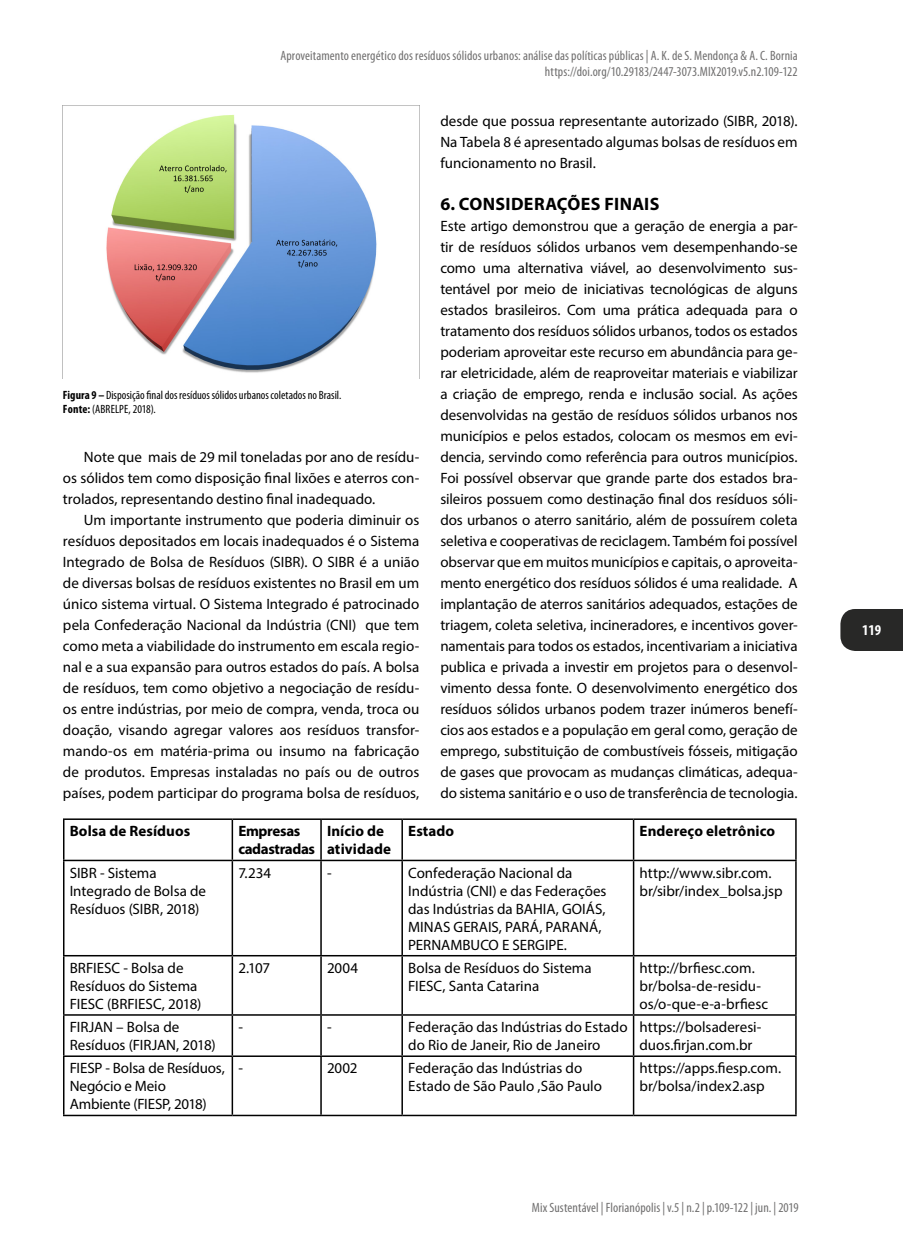
<style>
.page{position:relative;width:903px;height:1260px;background:#fff}
.page>*{position:absolute;margin:0;border:0;box-sizing:border-box;transform-origin:0 0}
.t1{font:700 18px "Myriad Pro";letter-spacing:.02em;color:#000}
.t2{font:15px/21px "Myriad Pro";color:#000}
.t3{font:700 15px/18px "Myriad Pro";letter-spacing:.005em;color:#000}
.t4{font:700 15px/18px "Myriad Pro";letter-spacing:-.025em;color:#000}
.t5{font:700 condensed 15px "Myriad Pro";color:#fff}
.t6{font:condensed 13.5px/16.5px "Myriad Pro";letter-spacing:.005em;color:#706f6f;text-align:right}
.t7{font:condensed 12px/14.4px "Myriad Pro";color:#000}
.s1{font-weight:700}
</style>
<div class="page">
<div style="left:840px;top:609px;width:63px;height:42px;background:#282827"></div>
<hr style="left:63px;top:818px;width:169px;height:2px;background:#000">
<hr style="left:63px;top:820px;width:1px;height:40px;background:#000">
<hr style="left:232px;top:818px;width:89px;height:2px;background:#000">
<hr style="left:232px;top:820px;width:1px;height:40px;background:#000">
<hr style="left:321px;top:818px;width:81px;height:2px;background:#000">
<hr style="left:320px;top:820px;width:2px;height:40px;background:#000">
<hr style="left:402px;top:818px;width:232px;height:2px;background:#000">
<hr style="left:401px;top:820px;width:2px;height:40px;background:#000">
<hr style="left:634px;top:818px;width:163px;height:2px;background:#000">
<hr style="left:633px;top:820px;width:1px;height:40px;background:#000">
<hr style="left:795px;top:820px;width:2px;height:40px;background:#000">
<hr style="left:63px;top:860px;width:169px;height:1px;background:#000">
<hr style="left:63px;top:861px;width:1px;height:94px;background:#000">
<hr style="left:232px;top:860px;width:89px;height:1px;background:#000">
<hr style="left:232px;top:861px;width:1px;height:94px;background:#000">
<hr style="left:321px;top:860px;width:81px;height:1px;background:#000">
<hr style="left:320px;top:861px;width:2px;height:94px;background:#000">
<hr style="left:402px;top:860px;width:232px;height:1px;background:#000">
<hr style="left:401px;top:861px;width:2px;height:94px;background:#000">
<hr style="left:634px;top:860px;width:163px;height:1px;background:#000">
<hr style="left:633px;top:861px;width:1px;height:94px;background:#000">
<hr style="left:795px;top:861px;width:2px;height:94px;background:#000">
<hr style="left:63px;top:955px;width:169px;height:1px;background:#000">
<hr style="left:63px;top:956px;width:1px;height:58px;background:#000">
<hr style="left:232px;top:955px;width:89px;height:1px;background:#000">
<hr style="left:232px;top:956px;width:1px;height:58px;background:#000">
<hr style="left:321px;top:955px;width:81px;height:1px;background:#000">
<hr style="left:320px;top:956px;width:2px;height:58px;background:#000">
<hr style="left:402px;top:955px;width:232px;height:1px;background:#000">
<hr style="left:401px;top:956px;width:2px;height:58px;background:#000">
<hr style="left:634px;top:955px;width:163px;height:1px;background:#000">
<hr style="left:633px;top:956px;width:1px;height:58px;background:#000">
<hr style="left:795px;top:956px;width:2px;height:58px;background:#000">
<hr style="left:63px;top:1014px;width:169px;height:2px;background:#000">
<hr style="left:63px;top:1016px;width:1px;height:39px;background:#000">
<hr style="left:232px;top:1014px;width:89px;height:2px;background:#000">
<hr style="left:232px;top:1016px;width:1px;height:39px;background:#000">
<hr style="left:321px;top:1014px;width:81px;height:2px;background:#000">
<hr style="left:320px;top:1016px;width:2px;height:39px;background:#000">
<hr style="left:402px;top:1014px;width:232px;height:2px;background:#000">
<hr style="left:401px;top:1016px;width:2px;height:39px;background:#000">
<hr style="left:634px;top:1014px;width:163px;height:2px;background:#000">
<hr style="left:633px;top:1016px;width:1px;height:39px;background:#000">
<hr style="left:795px;top:1016px;width:2px;height:39px;background:#000">
<hr style="left:63px;top:1055px;width:169px;height:2px;background:#000">
<hr style="left:63px;top:1057px;width:1px;height:58px;background:#000">
<hr style="left:232px;top:1055px;width:89px;height:2px;background:#000">
<hr style="left:232px;top:1057px;width:1px;height:58px;background:#000">
<hr style="left:321px;top:1055px;width:81px;height:2px;background:#000">
<hr style="left:320px;top:1057px;width:2px;height:58px;background:#000">
<hr style="left:402px;top:1055px;width:232px;height:2px;background:#000">
<hr style="left:401px;top:1057px;width:2px;height:58px;background:#000">
<hr style="left:634px;top:1055px;width:163px;height:2px;background:#000">
<hr style="left:633px;top:1057px;width:1px;height:58px;background:#000">
<hr style="left:795px;top:1057px;width:2px;height:58px;background:#000">
<hr style="left:63px;top:1115px;width:169px;height:1px;background:#000">
<hr style="left:232px;top:1115px;width:89px;height:1px;background:#000">
<hr style="left:321px;top:1115px;width:81px;height:1px;background:#000">
<hr style="left:402px;top:1115px;width:232px;height:1px;background:#000">
<hr style="left:634px;top:1115px;width:163px;height:1px;background:#000">
<img style="left:62px;top:105px;width:357px;height:273px">
<p class="t6" style="left:280px;top:47px;width:519px">Aproveitamento energético dos resíduos sólidos urbanos: análise das políticas públicas | A. K. de S. Mendonça &amp; A. C. Bornia https://doi.org/10.29183/2447-3073.MIX2019.v5.n2.109-122</p>
<p class="t2" style="left:440px;top:110px;width:359px;text-align:justify">desde que possua representante autorizado (SIBR, 2018).<br>Na Tabela 8 é apresentado algumas bolsas de resíduos em funcionamento no Brasil.</p>
<p class="t1" style="left:440px;top:192px;width:221px">6. CONSIDERAÇÕES FINAIS</p>
<p class="t2" style="left:440px;top:215px;width:359px;text-align:justify">Este artigo demonstrou que a geração de energia a par&shy;tir de resíduos sólidos urbanos vem desempenhando-se como uma alternativa viável, ao desenvolvimento sus&shy;tentável por meio de iniciativas tecnológicas de alguns estados brasileiros. Com uma prática adequada para o tratamento dos resíduos sólidos urbanos, todos os estados poderiam aproveitar este recurso em abundância para ge&shy;rar eletricidade, além de reaproveitar materiais e viabilizar a criação de emprego, renda e inclusão social. As ações desenvolvidas na gestão de resíduos sólidos urbanos nos municípios e pelos estados, colocam os mesmos em evi&shy;dencia, servindo como referência para outros municípios.<br>Foi possível observar que grande parte dos estados bra&shy;sileiros possuem como destinação final dos resíduos sóli&shy;dos urbanos o aterro sanitário, além de possuírem coleta seletiva e cooperativas de reciclagem. Também foi possível observar que em muitos municípios e capitais, o aproveita&shy;mento energético dos resíduos sólidos é uma realidade. A implantação de aterros sanitários adequados, estações de triagem, coleta seletiva, incineradores, e incentivos gover&shy;namentais para todos os estados, incentivariam a iniciativa publica e privada a investir em projetos para o desenvol&shy;vimento dessa fonte. O desenvolvimento energético dos resíduos sólidos urbanos podem trazer inúmeros benefí&shy;cios aos estados e a população em geral como, geração de emprego, substituição de combustíveis fósseis, mitigação de gases que provocam as mudanças climáticas, adequa&shy;do sistema sanitário e o uso de transferência de tecnologia.</p>
<p class="t7" style="left:63px;top:388px;width:280px"><span class="s1">Figura 9 –</span> Disposição final dos resíduos sólidos urbanos coletados no Brasil.<br><span class="s1">Fonte:</span> (ABRELPE, 2018).</p>
<p class="t2" style="left:63px;top:446px;width:358px;text-align:justify;text-indent:21px">Note que mais de 29 mil toneladas por ano de resídu&shy;os sólidos tem como disposição final lixões e aterros con&shy;trolados, representando destino final inadequado.</p>
<p class="t2" style="left:63px;top:509px;width:358px;text-align:justify;text-indent:21px">Um importante instrumento que poderia diminuir os resíduos depositados em locais inadequados é o Sistema Integrado de Bolsa de Resíduos (SIBR). O SIBR é a união de diversas bolsas de resíduos existentes no Brasil em um único sistema virtual. O Sistema Integrado é patrocinado pela Confederação Nacional da Indústria (CNI) que tem como meta a viabilidade do instrumento em escala regio&shy;nal e a sua expansão para outros estados do país. A bolsa de resíduos, tem como objetivo a negociação de resídu&shy;os entre indústrias, por meio de compra, venda, troca ou doação, visando agregar valores aos resíduos transfor&shy;mando-os em matéria-prima ou insumo na fabricação de produtos. Empresas instaladas no país ou de outros países, podem participar do programa bolsa de resíduos,</p>
<p class="t3" style="left:70px;top:822px;width:122px">Bolsa de Resíduos</p>
<p class="t4" style="left:238px;top:822px;width:78px">Empresas cadastradas</p>
<p class="t3" style="left:327px;top:822px;width:66px">Início de atividade</p>
<p class="t3" style="left:408px;top:822px;width:48px">Estado</p>
<p class="t3" style="left:640px;top:822px;width:137px">Endereço eletrônico</p>
<p class="t2" style="left:70px;top:863px;width:138px;line-height:18px">SIBR - Sistema<br>Integrado de Bolsa de<br>Resíduos (SIBR, 2018)</p>
<p class="t2" style="left:238px;top:862px;width:34px">7.234</p>
<p class="t2" style="left:327px;top:862px;width:6px">-</p>
<p class="t2" style="left:408px;top:863px;width:200px;line-height:18px">Confederação Nacional da<br>Indústria (CNI) e das Federações das Indústrias da BAHIA, GOIÁS,<br>MINAS GERAIS, PARÁ, PARANÁ,<br>PERNAMBUCO E SERGIPE.</p>
<p class="t2" style="left:640px;top:863px;width:145px;line-height:18px">http://www.sibr.com. br/sibr/index_bolsa.jsp</p>
<p class="t2" style="left:70px;top:959px;width:133px;line-height:18px">BRFIESC - Bolsa de<br>Resíduos do Sistema<br>FIESC (BRFIESC, 2018)</p>
<p class="t2" style="left:238px;top:957px;width:33px">2.107</p>
<p class="t2" style="left:327px;top:957px;width:33px">2004</p>
<p class="t2" style="left:408px;top:959px;width:185px;line-height:18px">Bolsa de Resíduos do Sistema<br>FIESC, Santa Catarina</p>
<p class="t2" style="left:640px;top:959px;width:130px;line-height:18px">http://brfiesc.com. br/bolsa-de-residu&shy;os/o-que-e-a-brfiesc</p>
<p class="t2" style="left:70px;top:1018px;width:147px;line-height:18px">FIRJAN – Bolsa de<br>Resíduos (FIRJAN, 2018)</p>
<p class="t2" style="left:238px;top:1016px;width:6px">-</p>
<p class="t2" style="left:327px;top:1016px;width:6px">-</p>
<p class="t2" style="left:408px;top:1018px;width:221px;line-height:18px">Federação das Indústrias do Estado do Rio de Janeir, Rio de Janeiro</p>
<p class="t2" style="left:640px;top:1018px;width:123px;line-height:18px">https://bolsaderesi&shy;duos.firjan.com.br</p>
<p class="t2" style="left:70px;top:1059px;width:157px;line-height:18px">FIESP - Bolsa de Resíduos,<br>Negócio e Meio<br>Ambiente (FIESP, 2018)</p>
<p class="t2" style="left:238px;top:1058px;width:6px">-</p>
<p class="t2" style="left:327px;top:1058px;width:32px">2002</p>
<p class="t2" style="left:408px;top:1059px;width:195px;line-height:18px">Federação das Indústrias do<br>Estado de São Paulo ,São Paulo</p>
<p class="t2" style="left:640px;top:1059px;width:143px;line-height:18px">https://apps.fiesp.com. br/bolsa/index2.asp</p>
<p class="t6" style="left:532px;top:1199px;width:268px">Mix Sustentável | Florianópolis | v.5 | n.2 | p.109-122 | jun. | 2019</p>
<p class="t5" style="left:862px;top:620px;width:21px">119</p>
</div>
